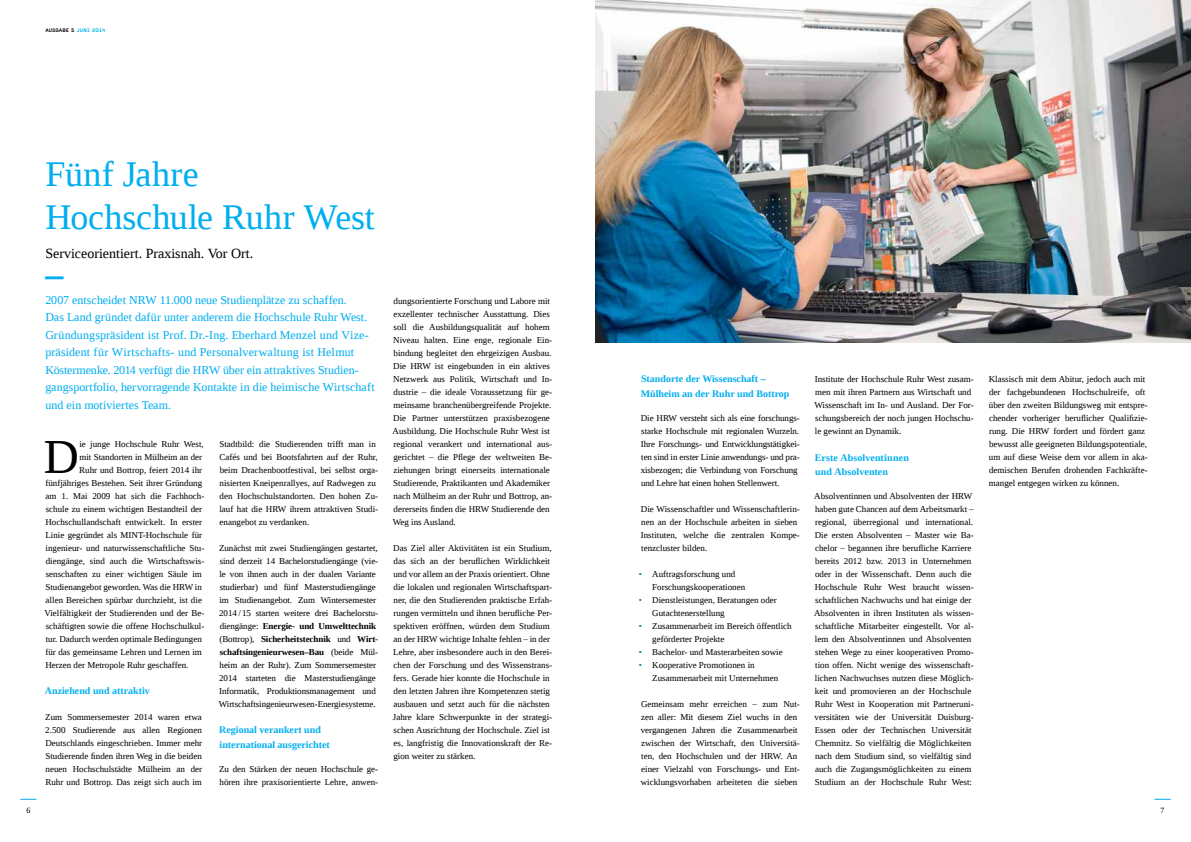
<style>
.page{position:relative;width:1191px;height:842px;background:#fff}
.page>*{position:absolute;margin:0;border:0;box-sizing:border-box;transform-origin:0 0}
.t1{font:48.7px "Liberation Serif";color:#000}
.t2{font:36px/43.2px "Liberation Serif";color:#00aeef}
.t3{font:700 36px "Liberation Serif";color:#00aeef}
.t4{font:14px "Liberation Serif";color:#000}
.t5{font:12px/17.5px "Liberation Serif";letter-spacing:.005em;color:#00aeef}
.t6{font:700 10px/15px "Liberation Serif";color:#00aeef}
.t7{font:9px/13px "Liberation Serif";color:#000}
.t8{font:8px "Liberation Serif";color:#000}
.t9{font:5px "Normetica C";color:#000}
.s1{color:#00aeef}
.s2{font-weight:700}
.s3{color:#0076a3}
</style>
<div class="page">
<svg style="left:20px;top:799px;width:16px;height:1px"></svg>
<svg style="left:1154px;top:799px;width:16px;height:1px"></svg>
<img style="left:595px;top:0;width:596px;height:343px">
<p class="t9" style="left:45px;top:27px;width:62px">AUSGABE 5 <span class="s1">JUNI 2014</span></p>
<h2 class="t2" style="left:45px;top:152px;width:331px">Fünf Jahre<br>Hochschule Ruhr West</h2>
<h3 class="t4" style="left:45px;top:244px;width:209px">Serviceorientiert. Praxisnah. Vor Ort.</h3>
<h2 class="t3" style="left:45px;top:250px;width:19px">–</h2>
<p class="t5" style="left:45px;top:291px;width:331px">2007 entscheidet NRW 11.000 neue Studienplätze zu schaffen.<br>Das Land gründet dafür unter anderem die Hochschule Ruhr West.<br>Gründungspräsident ist Prof. Dr.-Ing. Eberhard Menzel und Vize&shy;präsident für Wirtschafts- und Personalverwaltung ist Helmut Köstermenke. 2014 verfügt die HRW über ein attraktives Studien&shy;gangsportfolio, hervorragende Kontakte in die heimische Wirtschaft und ein motiviertes Team.</p>
<h1 class="t1" style="left:44px;top:425px;width:37px">D</h1>
<p class="t7" style="left:79px;top:437px;width:126px">ie junge Hochschule Ruhr West,</p>
<p class="t7" style="left:219px;top:437px;width:160px">Stadtbild: die Studierenden trifft man in Cafés und bei Bootsfahrten auf der Ruhr, beim Drachenbootfestival, bei selbst orga&shy;nisierten Kneipenrallyes, auf Radwegen zu den Hochschulstandorten. Den hohen Zu&shy;lauf hat die HRW ihrem attraktiven Studi&shy;enangebot zu verdanken.</p>
<p class="t7" style="left:219px;top:541px;width:161px">Zunächst mit zwei Studiengängen gestartet, sind derzeit 14 Bachelorstudiengänge (vie&shy;le von ihnen auch in der dualen Variante studierbar) und fünf Masterstudiengänge im Studienangebot. Zum Wintersemester 2014 / 15 starten weitere drei Bachelorstu&shy;diengänge: <span class="s2">Energie- und Umwelttechnik </span>(Bottrop), <span class="s2">Sicherheitstechnik</span> und <span class="s2">Wirt&shy;schaftsingenieurwesen–Bau</span> (beide Mül&shy;heim an der Ruhr). Zum Sommersemester 2014 starteten die Masterstudiengänge Informatik, Produktionsmanagement und Wirtschaftsingenieurwesen-Energiesysteme.</p>
<p class="t6" style="left:219px;top:722px;width:112px">Regional verankert und international ausgerichtet</p>
<p class="t7" style="left:219px;top:762px;width:161px">Zu den Stärken der neuen Hochschule ge&shy;hören ihre praxisorientierte Lehre, anwen-</p>
<p class="t7" style="left:79px;top:450px;width:124px">mit Standorten in Mülheim an der</p>
<p class="t7" style="left:79px;top:463px;width:124px">Ruhr und Bottrop, feiert 2014 ihr</p>
<p class="t7" style="left:45px;top:476px;width:158px">fünfjähriges Bestehen. Seit ihrer Gründung</p>
<p class="t7" style="left:46px;top:489px;width:160px">am 1. Mai 2009 hat sich die Fachhoch-</p>
<p class="t7" style="left:46px;top:502px;width:158px">schule zu einem wichtigen Bestandteil der</p>
<p class="t7" style="left:45px;top:515px;width:158px">Hochschullandschaft entwickelt. In erster</p>
<p class="t7" style="left:45px;top:528px;width:158px">Linie gegründet als MINT-Hochschule für</p>
<p class="t7" style="left:46px;top:541px;width:160px">ingenieur- und naturwissenschaftliche Stu-</p>
<p class="t7" style="left:46px;top:554px;width:160px">diengänge, sind auch die Wirtschaftswis-</p>
<p class="t7" style="left:46px;top:567px;width:158px">senschaften zu einer wichtigen Säule im</p>
<p class="t7" style="left:45px;top:580px;width:158px">Studienangebot geworden. Was die HRW in</p>
<p class="t7" style="left:46px;top:593px;width:158px">allen Bereichen spürbar durchzieht, ist die</p>
<p class="t7" style="left:44px;top:606px;width:161px">Vielfältigkeit der Studierenden und der Be-</p>
<p class="t7" style="left:46px;top:619px;width:160px">schäftigten sowie die offene Hochschulkul-</p>
<p class="t7" style="left:46px;top:632px;width:158px">tur. Dadurch werden optimale Bedingungen</p>
<p class="t7" style="left:45px;top:645px;width:158px">für das gemeinsame Lehren und Lernen im</p>
<p class="t7" style="left:45px;top:658px;width:145px">Herzen der Metropole Ruhr geschaffen.</p>
<p class="t6" style="left:45px;top:683px;width:107px">Anziehend und attraktiv</p>
<p class="t7" style="left:45px;top:710px;width:158px;text-align:justify">Zum Sommersemester 2014 waren etwa 2.500 Studierende aus allen Regionen Deutschlands eingeschrieben. Immer mehr Studierende finden ihren Weg in die beiden neuen Hochschulstädte Mülheim an der Ruhr und Bottrop. Das zeigt sich auch im</p>
<p class="t7" style="left:392px;top:294px;width:161px">dungsorientierte Forschung und Labore mit exzellenter technischer Ausstattung. Dies soll die Ausbildungsqualität auf hohem Niveau halten. Eine enge, regionale Ein&shy;bindung begleitet den ehrgeizigen Ausbau.<br>Die HRW ist eingebunden in ein aktives Netzwerk aus Politik, Wirtschaft und In&shy;dustrie – die ideale Voraussetzung für ge&shy;meinsame branchenübergreifende Projekte.<br>Die Partner unterstützen praxisbezogene Ausbildung. Die Hochschule Ruhr West ist regional verankert und international aus&shy;gerichtet – die Pflege der weltweiten Be&shy;ziehungen bringt einerseits internationale Studierende, Praktikanten und Akademiker nach Mülheim an der Ruhr und Bottrop, an&shy;dererseits finden die HRW Studierende den Weg ins Ausland.</p>
<p class="t7" style="left:393px;top:541px;width:161px">Das Ziel aller Aktivitäten ist ein Studium, das sich an der beruflichen Wirklichkeit und vor allem an der Praxis orientiert. Ohne die lokalen und regionalen Wirtschaftspart&shy;ner, die den Studierenden praktische Erfah&shy;rungen vermitteln und ihnen berufliche Per&shy;spektiven eröffnen, würden dem Studium an der HRW wichtige Inhalte fehlen – in der Lehre, aber insbesondere auch in den Berei&shy;chen der Forschung und des Wissenstrans&shy;fers. Gerade hier konnte die Hochschule in den letzten Jahren ihre Kompetenzen stetig ausbauen und setzt auch für die nächsten Jahre klare Schwerpunkte in der strategi&shy;schen Ausrichtung der Hochschule. Ziel ist es, langfristig die Innovationskraft der Re&shy;gion weiter zu stärken.</p>
<p class="t6" style="left:641px;top:371px;width:150px">Standorte der Wissenschaft –<br>Mülheim an der Ruhr und Bottrop</p>
<p class="t7" style="left:640px;top:411px;width:161px">Die HRW versteht sich als eine forschungs&shy;starke Hochschule mit regionalen Wurzeln.<br>Ihre Forschungs- und Entwicklungstätigkei&shy;ten sind in erster Linie anwendungs- und pra&shy;xisbezogen; die Verbindung von Forschung und Lehre hat einen hohen Stellenwert.</p>
<p class="t7" style="left:641px;top:502px;width:160px">Die Wissenschaftler und Wissenschaftlerin&shy;nen an der Hochschule arbeiten in sieben Instituten, welche die zentralen Kompe&shy;tenzcluster bilden.</p>
<p class="t7" style="left:652px;top:567px;width:94px;text-indent:-13px"><span class="s3">•</span> Auftragsforschung und<br>Forschungskooperationen</p>
<p class="t7" style="left:652px;top:593px;width:126px;text-indent:-13px"><span class="s3">•</span> Dienstleistungen, Beratungen oder<br>Gutachtenerstellung</p>
<p class="t7" style="left:652px;top:619px;width:141px;text-indent:-13px"><span class="s3">•</span> Zusammenarbeit im Bereich öffentlich geförderter Projekte</p>
<p class="t7" style="left:639px;top:645px;width:145px"><span class="s3">•</span> Bachelor- und Masterarbeiten sowie</p>
<p class="t7" style="left:652px;top:658px;width:127px;text-indent:-13px"><span class="s3">•</span> Kooperative Promotionen in<br>Zusammenarbeit mit Unternehmen</p>
<p class="t7" style="left:640px;top:697px;width:161px">Gemeinsam mehr erreichen – zum Nut&shy;zen aller: Mit diesem Ziel wuchs in den vergangenen Jahren die Zusammenarbeit zwischen der Wirtschaft, den Universitä&shy;ten, den Hochschulen und der HRW. An einer Vielzahl von Forschungs- und Ent&shy;wicklungsvorhaben arbeiteten die sieben</p>
<p class="t7" style="left:814px;top:372px;width:161px">Institute der Hochschule Ruhr West zusam&shy;men mit ihren Partnern aus Wirtschaft und Wissenschaft im In- und Ausland. Der For&shy;schungsbereich der noch jungen Hochschu&shy;le gewinnt an Dynamik.</p>
<p class="t6" style="left:814px;top:450px;width:96px;line-height:14px">Erste Absolventinnen und Absolventen</p>
<p class="t7" style="left:814px;top:489px;width:161px">Absolventinnen und Absolventen der HRW haben gute Chancen auf dem Arbeitsmarkt – regional, überregional und international.<br>Die ersten Absolventen – Master wie Ba&shy;chelor – begannen ihre berufliche Karriere bereits 2012 bzw. 2013 in Unternehmen oder in der Wissenschaft. Denn auch die Hochschule Ruhr West braucht wissen&shy;schaftlichen Nachwuchs und hat einige der Absolventen in ihren Instituten als wissen&shy;schaftliche Mitarbeiter eingestellt. Vor al&shy;lem den Absolventinnen und Absolventen stehen Wege zu einer kooperativen Promo&shy;tion offen. Nicht wenige des wissenschaft&shy;lichen Nachwuchses nutzen diese Möglich&shy;keit und promovieren an der Hochschule Ruhr West in Kooperation mit Partneruni&shy;versitäten wie der Universität Duisburg-Essen oder der Technischen Universität Chemnitz. So vielfältig die Möglichkeiten nach dem Studium sind, so vielfältig sind auch die Zugangsmöglichkeiten zu einem Studium an der Hochschule Ruhr West:</p>
<p class="t7" style="left:988px;top:372px;width:160px">Klassisch mit dem Abitur, jedoch auch mit der fachgebundenen Hochschulreife, oft über den zweiten Bildungsweg mit entspre&shy;chender vorheriger beruflicher Qualifizie&shy;rung. Die HRW fordert und fördert ganz bewusst alle geeigneten Bildungspotentiale, um auf diese Weise dem vor allem in aka&shy;demischen Berufen drohenden Fachkräfte&shy;mangel entgegen wirken zu können.</p>
<p class="t8" style="left:26px;top:805px;width:5px">6</p>
<p class="t8" style="left:1160px;top:805px;width:5px">7</p>
</div>
